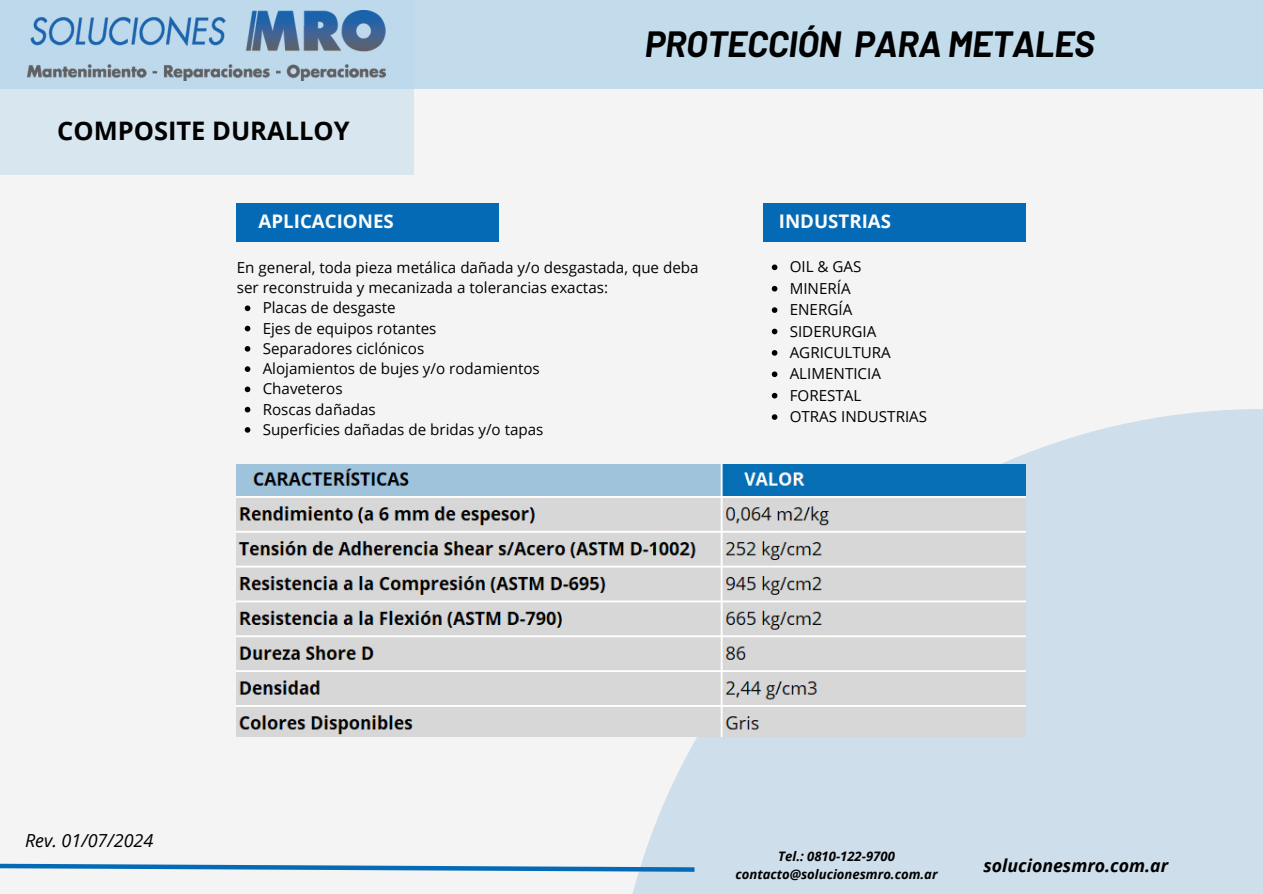
<style>
.page{position:relative;width:1263px;height:894px;background:#fff}
.page>*{position:absolute;margin:0;border:0;box-sizing:border-box;transform-origin:0 0}
.t1{font:italic 700 35.55px "Barlow";letter-spacing:-.01em;color:#000}
.t2{font:700 25.5px "Open Sans";color:#000}
.t3{font:700 18.75px "Open Sans";color:#fbfcfb}
.t4{font:italic 18px "Open Sans";color:#000}
.t5{font:italic 700 17.7px "Open Sans";color:#000}
.t6{font:15.15px/20.2px "Open Sans";color:#000}
.t7{font:italic 700 13.05px "Open Sans";color:#000}
</style>
<div class="page">
<div style="left:0;top:0;width:1263px;height:893px;background:#f4f4f4"></div>
<div style="left:0;top:0;width:1263px;height:89px;background:#c3dcec"></div>
<div style="left:0;top:0;width:413px;height:175px;background:linear-gradient(to bottom,#b7d5ea,#dfe9f0)"></div>
<svg style="left:611px;top:409px;width:652px;height:484px;fill:#cedeea"></svg>
<svg style="left:0;top:860px;width:699px;height:13px"></svg>
<img style="left:28px;top:11px;width:358px;height:69px">
<div style="left:237px;top:203px;width:262px;height:38px;background:#056ab6"></div>
<div style="left:764px;top:203px;width:262px;height:38px;background:#056ab6"></div>
<img style="left:237px;top:464px;width:788px;height:272px">
<svg style="left:245px;top:305px;width:5px;height:6px"></svg>
<svg style="left:245px;top:325px;width:5px;height:6px"></svg>
<svg style="left:245px;top:346px;width:5px;height:5px"></svg>
<svg style="left:245px;top:366px;width:5px;height:6px"></svg>
<svg style="left:245px;top:386px;width:5px;height:6px"></svg>
<svg style="left:245px;top:406px;width:5px;height:6px"></svg>
<svg style="left:245px;top:427px;width:5px;height:5px"></svg>
<svg style="left:772px;top:264px;width:5px;height:6px"></svg>
<svg style="left:772px;top:286px;width:5px;height:5px"></svg>
<svg style="left:772px;top:307px;width:5px;height:6px"></svg>
<svg style="left:772px;top:328px;width:5px;height:6px"></svg>
<svg style="left:772px;top:350px;width:5px;height:5px"></svg>
<svg style="left:772px;top:371px;width:5px;height:6px"></svg>
<svg style="left:772px;top:393px;width:5px;height:5px"></svg>
<svg style="left:772px;top:414px;width:5px;height:6px"></svg>
<h6 class="t2" style="left:57px;top:112px;width:294px">COMPOSITE DURALLOY</h6>
<p class="t3" style="left:259px;top:208px;width:137px">APLICACIONES</p>
<p class="t1" style="left:645px;top:21px;width:451px">PROTECCIÓN PARA METALES</p>
<p class="t3" style="left:779px;top:208px;width:114px">INDUSTRIAS</p>
<p class="t6" style="left:237px;top:257px;width:463px">En general, toda pieza metálica dañada y/o desgastada, que deba ser reconstruida y mecanizada a tolerancias exactas:</p>
<p class="t6" style="left:263px;top:297px;width:134px">Placas de desgaste</p>
<p class="t6" style="left:263px;top:317px;width:175px">Ejes de equipos rotantes</p>
<p class="t6" style="left:263px;top:338px;width:163px">Separadores ciclónicos</p>
<p class="t6" style="left:263px;top:358px;width:279px">Alojamientos de bujes y/o rodamientos</p>
<p class="t6" style="left:263px;top:378px;width:81px">Chaveteros</p>
<p class="t6" style="left:263px;top:398px;width:115px">Roscas dañadas</p>
<p class="t6" style="left:263px;top:419px;width:282px">Superficies dañadas de bridas y/o tapas</p>
<p class="t6" style="left:790px;top:256px;width:73px">OIL &amp; GAS</p>
<p class="t6" style="left:790px;top:278px;width:62px">MINERÍA</p>
<p class="t6" style="left:790px;top:299px;width:64px">ENERGÍA</p>
<p class="t6" style="left:790px;top:320px;width:88px">SIDERURGIA</p>
<p class="t6" style="left:790px;top:342px;width:103px">AGRICULTURA</p>
<p class="t6" style="left:790px;top:363px;width:93px">ALIMENTICIA</p>
<p class="t6" style="left:790px;top:384px;width:73px">FORESTAL</p>
<h4 class="t6" style="left:790px;top:406px;width:139px">OTRAS INDUSTRIAS</h4>
<h5 class="t4" style="left:25px;top:827px;width:130px">Rev. 01/07/2024</h5>
<h1 class="t7" style="left:778px;top:846px;width:118px">Tel.: 0810-122-9700</h1>
<h3 class="t7" style="left:735px;top:864px;width:203px">contacto@solucionesmro.com.ar</h3>
<h3 class="t5" style="left:983px;top:852px;width:186px">solucionesmro.com.ar</h3>
</div>
